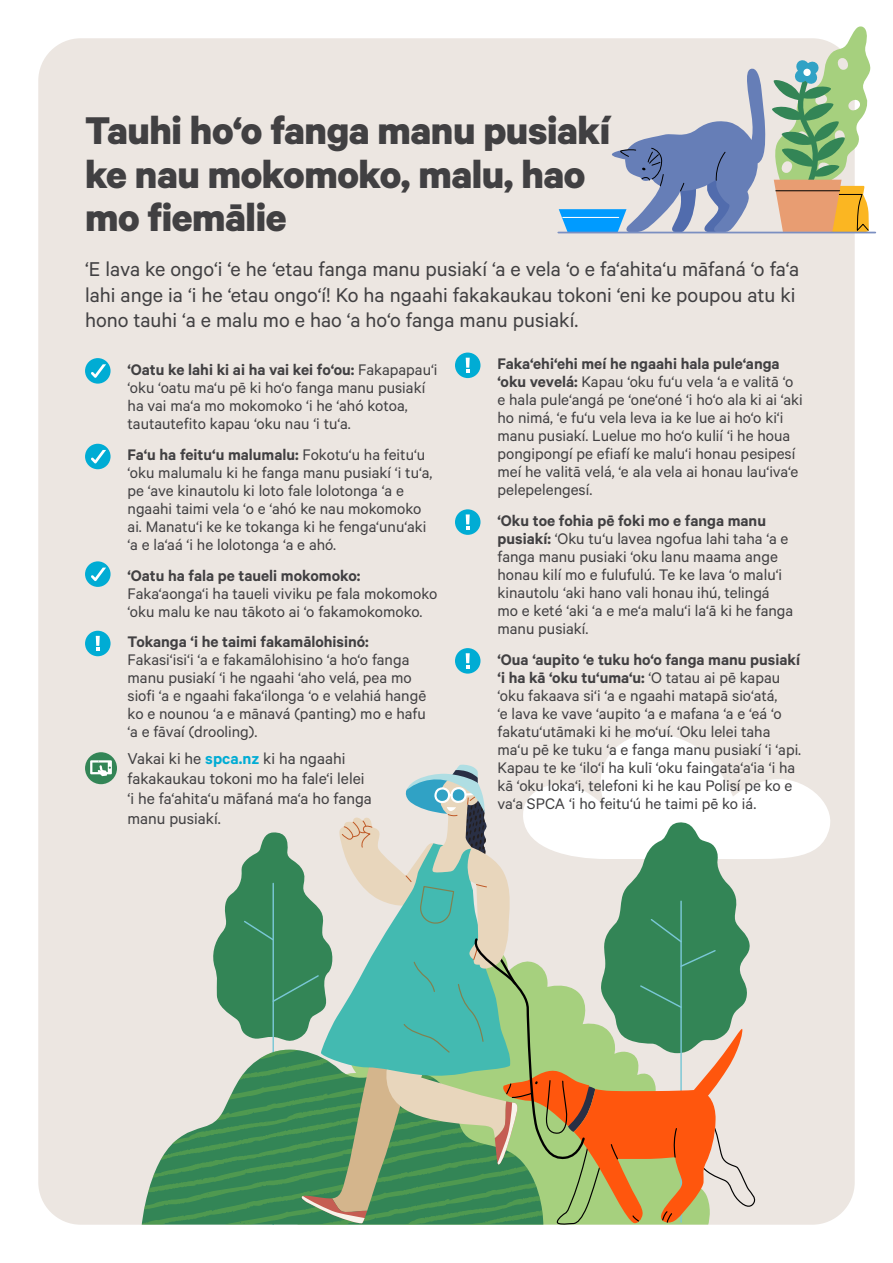
<style>
.page{position:relative;width:893px;height:1263px;background:#fff}
.page>*{position:absolute;margin:0;border:0;box-sizing:border-box;transform-origin:0 0}
.t1{font:700 43.5px/43.5px "Calibre";letter-spacing:-.01em;color:#414042}
.t2{font:22.5px/25.5px "Calibre";color:#414042}
.t3{font:17.7px/20.2px "Calibre";color:#414042}
.t4{font:17.25px/18px "Calibre";color:#414042}
.t5{font:600 17.25px "Calibre";color:#414042}
.s1{font-weight:600}
.s2{font-weight:600;color:#00acd4}
</style>
<div class="page">
<div style="left:38px;top:38px;width:817px;height:1187px;background:#ece6e1;border-radius:43px"></div>
<svg style="left:771px;top:26px;width:100px;height:206px"></svg>
<svg style="left:559px;top:68px;width:206px;height:164px"></svg>
<hr style="left:776px;top:190px;width:64px;height:1px;background:#000">
<hr style="left:563px;top:217px;width:56px;height:1px;background:#fff">
<hr style="left:558px;top:232px;width:317px;height:1px;background:#7b8fc1">
<svg style="left:142px;top:734px;width:693px;height:491px"></svg>
<div style="left:85px;top:358px;width:26px;height:26px;background:#00acd4;border-radius:50%"></div>
<svg style="left:91px;top:364px;width:15px;height:14px"></svg>
<div style="left:85px;top:444px;width:26px;height:25px;background:#00acd4;border-radius:50%"></div>
<svg style="left:91px;top:450px;width:15px;height:13px"></svg>
<div style="left:85px;top:561px;width:26px;height:26px;background:#00acd4;border-radius:50%"></div>
<svg style="left:91px;top:568px;width:15px;height:13px"></svg>
<div style="left:85px;top:631px;width:26px;height:25px;background:#00acd4;border-radius:50%"></div>
<svg style="left:96px;top:636px;width:4px;height:15px"></svg>
<div style="left:455px;top:353px;width:25px;height:25px;background:#00acd4;border-radius:50%"></div>
<svg style="left:466px;top:358px;width:4px;height:15px"></svg>
<div style="left:455px;top:509px;width:25px;height:26px;background:#00acd4;border-radius:50%"></div>
<svg style="left:466px;top:514px;width:4px;height:16px"></svg>
<div style="left:455px;top:648px;width:25px;height:26px;background:#00acd4;border-radius:50%"></div>
<svg style="left:466px;top:653px;width:4px;height:15px"></svg>
<div style="left:85px;top:752px;width:32px;height:32px;background:#338556;border-radius:50%"></div>
<svg style="left:90px;top:760px;width:22px;height:16px"></svg>
<h1 class="t1" style="left:85px;top:107px;width:527px">Tauhi ho‘o fanga manu pusiakí ke nau mokomoko, malu, hao mo fiemālie</h1>
<h2 class="t2" style="left:85px;top:255px;width:716px">‘E lava ke ongo‘i ‘e he ‘etau fanga manu pusiakí ‘a e vela ‘o e fa‘ahita‘u māfaná ‘o fa‘a lahi ange ia ‘i he ‘etau ongo‘í! Ko ha ngaahi fakakaukau tokoni ‘eni ke poupou atu ki hono tauhi ‘a e malu mo e hao ‘a ho‘o fanga manu pusiakí.</h2>
<p class="t4" style="left:128px;top:360px;width:311px"><span class="s1">‘Oatu ke lahi ki ai ha vai kei fo‘ou:</span> Fakapapau‘i ‘oku ‘oatu ma‘u pē ki ho‘o fanga manu pusiakí ha vai ma‘a mo mokomoko ‘i he ‘ahó kotoa, tautautefito kapau ‘oku nau ‘i tu‘a.</p>
<p class="t4" style="left:128px;top:445px;width:306px"><span class="s1">Fa‘u ha feitu‘u malumalu:</span> Fokotu‘u ha feitu‘u ‘oku malumalu ki he fanga manu pusiakí ‘i tu‘a, pe ‘ave kinautolu ki loto fale lolotonga ‘a e ngaahi taimi vela ‘o e ‘ahó ke nau mokomoko ai. Manatu‘i ke ke tokanga ki he fenga‘unu‘aki ‘a e la‘aá ‘i he lolotonga ‘a e ahó.</p>
<p class="t5" style="left:128px;top:565px;width:234px">‘Oatu ha fala pe taueli mokomoko:</p>
<p class="t4" style="left:128px;top:584px;width:311px">Faka‘aonga‘i ha taueli viviku pe fala mokomoko ‘oku malu ke nau tākoto ai ‘o fakamokomoko.</p>
<p class="t5" style="left:128px;top:632px;width:243px">Tokanga ‘i he taimi fakamālohisinó:</p>
<p class="t4" style="left:128px;top:650px;width:300px">Fakasi‘isi‘i ‘a e fakamālohisino ‘a ho‘o fanga manu pusiakí ‘i he ngaahi ‘aho velá, pea mo siofi ‘a e ngaahi faka‘ilonga ‘o e velahiá hangē ko e nounou ‘a e mānavá (panting) mo e hafu ‘a e fāvaí (drooling).</p>
<p class="t3" style="left:128px;top:747px;width:246px">Vakai ki he <span class="s2">spca.nz</span> ki ha ngaahi fakakaukau tokoni mo ha fale‘i lelei ‘i he fa‘ahita‘u māfaná ma‘a ho fanga manu pusiakí.</p>
<p class="t4" style="left:497px;top:354px;width:307px"><span class="s1">Faka‘ehi‘ehi meí he ngaahi hala pule‘anga ‘oku vevelá:</span> Kapau ‘oku fu‘u vela ‘a e valitā ‘o e hala pule‘angá pe ‘one‘oné ‘i ho‘o ala ki ai ‘aki ho nimá, ‘e fu‘u vela leva ia ke lue ai ho‘o ki‘i manu pusiakí. Luelue mo ho‘o kulií ‘i he houa pongipongí pe efiafí ke malu‘i honau pesipesí meí he valitā velá, ‘e ala vela ai honau lau‘iva‘e pelepelengesí.</p>
<p class="t4" style="left:497px;top:511px;width:297px"><span class="s1">‘Oku toe fohia pē foki mo e fanga manu pusiakí:</span> ‘Oku tu‘u lavea ngofua lahi taha ‘a e fanga manu pusiaki ‘oku lanu maama ange honau kilí mo e fulufulú. Te ke lava ‘o malu‘i kinautolu ‘aki hano vali honau ihú, telingá mo e keté ‘aki ‘a e me‘a malu‘i la‘ā ki he fanga manu pusiakí.</p>
<p class="t4" style="left:497px;top:650px;width:305px"><span class="s1">‘Oua ‘aupito ‘e tuku ho‘o fanga manu pusiakí ‘i ha kā ‘oku tu‘uma‘u:</span> ‘O tatau ai pē kapau ‘oku fakaava si‘i ‘a e ngaahi matapā sio‘atá,<br>‘e lava ke vave ‘aupito ‘a e mafana ‘a e ‘eá ‘o fakatu‘utāmaki ki he mo‘uí. ‘Oku lelei taha ma‘u pē ke tuku ‘a e fanga manu pusiakí ‘i ‘api.<br>Kapau te ke ‘ilo‘i ha kulī ‘oku faingata‘a‘ia ‘i ha kā ‘oku loka‘i, telefoni ki he kau Polisí pe ko e va‘a SPCA ‘i ho feitu‘ú he taimi pē ko iá.</p>
</div>
